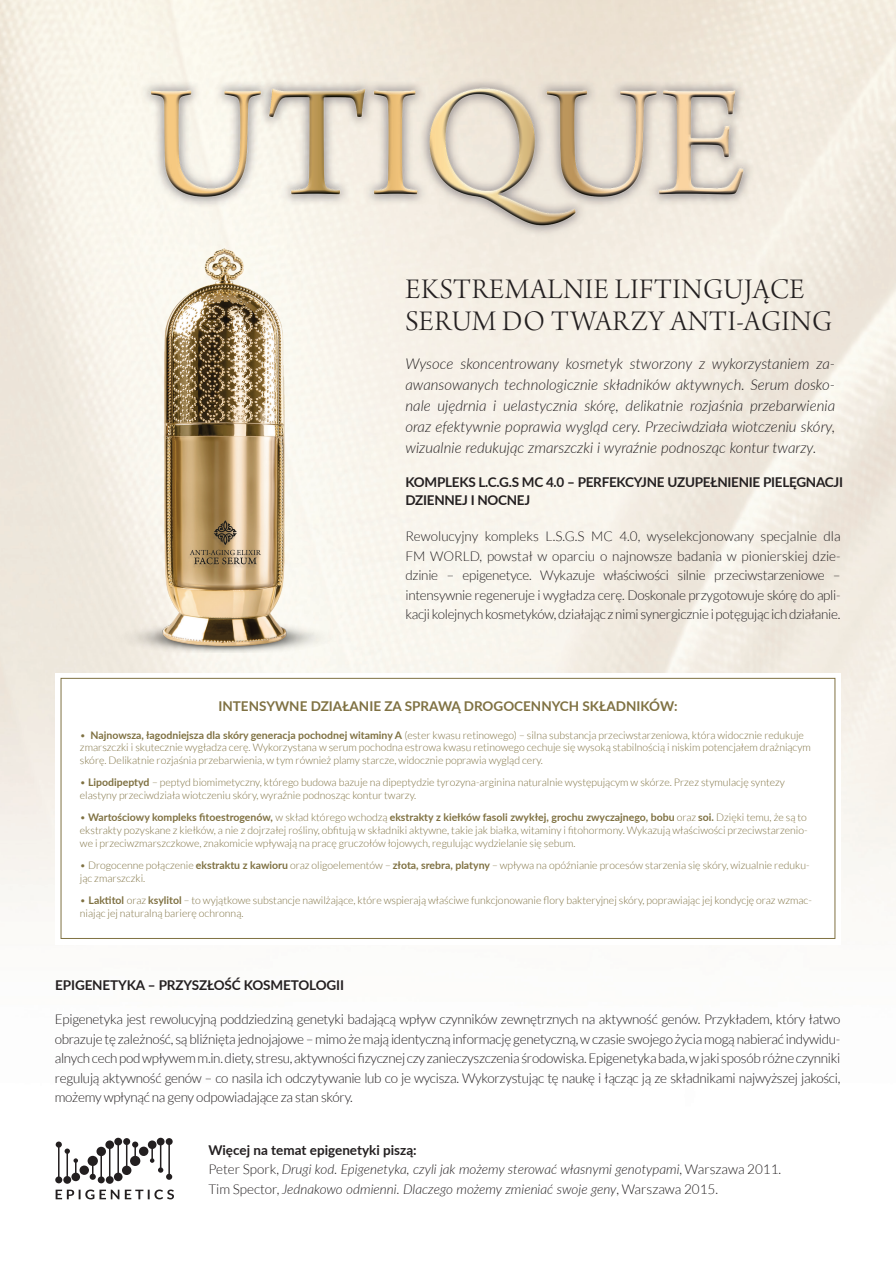
<style>
.page{position:relative;width:896px;height:1266px;background:#fff}
.page>*{position:absolute;margin:0;border:0;box-sizing:border-box;transform-origin:0 0}
.t1{font:30px/31.5px "Arno Pro Light Display";letter-spacing:.02em;color:#231f20}
.t2{font:italic 300 15px/21px "Lato";color:#231f20;text-align:justify}
.t3{font:300 13.5px/19.5px "Lato";letter-spacing:-.02em;color:#231f20;text-align:justify}
.t4{font:italic 300 13.5px/19.5px "Lato";color:#231f20}
.t5{font:700 13.5px/18px "Lato";letter-spacing:-.02em;color:#231f20}
.t6{font:700 13.5px "Lato";color:#7f7142}
.t7{font:300 10.5px/12.6px "Lato";color:#7f7142}
.s1{font-weight:700}
.s2{font-weight:700;font-style:normal}
.s3{font-style:normal}
</style>
<div class="page">
<img style="left:0;top:0;width:895px;height:1200px">
<div style="left:55px;top:673px;width:785px;height:271px;background:#fff"></div>
<div style="left:61px;top:678px;width:774px;height:260px;border:1px solid #7f7142"></div>
<svg style="left:55px;top:1137px;width:118px;height:46px"></svg>
<svg style="left:56px;top:1189px;width:118px;height:10px"></svg>
<img style="left:115px;top:249px;width:222px;height:403px">
<h1 class="t1" style="left:405px;top:275px;width:428px">EKSTREMALNIE LIFTINGUJĄCE<br>SERUM DO TWARZY ANTI-AGING</h1>
<p class="t2" style="left:405px;top:353px;width:431px">Wysoce skoncentrowany kosmetyk stworzony z wykorzystaniem za&shy;awansowanych technologicznie składników aktywnych. Serum dosko&shy;nale ujędrnia i uelastycznia skórę, delikatnie rozjaśnia przebarwienia oraz efektywnie poprawia wygląd cery. Przeciwdziała wiotczeniu skóry, wizualnie redukując zmarszczki i wyraźnie podnosząc kontur twarzy.</p>
<p class="t5" style="left:405px;top:473px;width:439px">KOMPLEKS L.C.G.S MC 4.0 – PERFEKCYJNE UZUPEŁNIENIE PIELĘGNACJI<br>DZIENNEJ I NOCNEJ</p>
<p class="t3" style="left:405px;top:526px;width:436px">Rewolucyjny kompleks L.S.G.S MC 4.0, wyselekcjonowany specjalnie dla FM WORLD, powstał w oparciu o najnowsze badania w pionierskiej dzie&shy;dzinie – epigenetyce. Wykazuje właściwości silnie przeciwstarzeniowe – intensywnie regeneruje i wygładza cerę. Doskonale przygotowuje skórę do apli&shy;kacji kolejnych kosmetyków, działając z nimi synergicznie i potęgując ich działanie.</p>
<p class="t6" style="left:218px;top:696px;width:460px">INTENSYWNE DZIAŁANIE ZA SPRAWĄ DROGOCENNYCH SKŁADNIKÓW:</p>
<p class="t7" style="left:80px;top:728px;width:732px">• <span class="s1">Najnowsza, łagodniejsza dla skóry generacja pochodnej witaminy A</span> (ester kwasu retinowego) – silna substancja przeciwstarzeniowa, która widocznie redukuje zmarszczki i skutecznie wygładza cerę. Wykorzystana w serum pochodna estrowa kwasu retinowego cechuje się wysoką stabilnością i niskim potencjałem drażniącym skórę. Delikatnie rozjaśnia przebarwienia, w tym również plamy starcze, widocznie poprawia wygląd cery.</p>
<p class="t7" style="left:80px;top:776px;width:706px">• <span class="s1">Lipodipeptyd</span> – peptyd biomimetyczny, którego budowa bazuje na dipeptydzie tyrozyna-arginina naturalnie występującym w skórze. Przez stymulację syntezy elastyny przeciwdziała wiotczeniu skóry, wyraźnie podnosząc kontur twarzy.</p>
<p class="t7" style="left:80px;top:811px;width:729px;text-align:justify">• <span class="s1">Wartościowy kompleks fitoestrogenów,</span> w skład którego wchodzą <span class="s1">ekstrakty z kiełków fasoli zwykłej, grochu zwyczajnego, bobu</span> oraz <span class="s1">soi.</span> Dzięki temu, że są to ekstrakty pozyskane z kiełków, a nie z dojrzałej rośliny, obfitują w składniki aktywne, takie jak białka, witaminy i fitohormony. Wykazują właściwości przeciwstarzenio&shy;we i przeciwzmarszczkowe, znakomicie wpływają na pracę gruczołów łojowych, regulując wydzielanie się sebum.</p>
<p class="t7" style="left:80px;top:859px;width:731px">• Drogocenne połączenie <span class="s1">ekstraktu z kawioru</span> oraz oligoelementów – <span class="s1">złota, srebra, platyny</span> – wpływa na opóźnianie procesów starzenia się skóry, wizualnie reduku&shy;jąc zmarszczki.</p>
<p class="t7" style="left:80px;top:894px;width:733px">• <span class="s1">Laktitol</span> oraz <span class="s1">ksylitol</span> – to wyjątkowe substancje nawilżające, które wspierają właściwe funkcjonowanie flory bakteryjnej skóry, poprawiając jej kondycję oraz wzmac&shy;niając jej naturalną barierę ochronną.</p>
<p class="t5" style="left:55px;top:975px;width:290px">EPIGENETYKA – PRZYSZŁOŚĆ KOSMETOLOGII</p>
<p class="t3" style="left:55px;top:1009px;width:787px">Epigenetyka jest rewolucyjną poddziedziną genetyki badającą wpływ czynników zewnętrznych na aktywność genów. Przykładem, który łatwo obrazuje tę zależność, są bliźnięta jednojajowe – mimo że mają identyczną informację genetyczną, w czasie swojego życia mogą nabierać indywidu&shy;alnych cech pod wpływem m.in. diety, stresu, aktywności fizycznej czy zanieczyszczenia środowiska. Epigenetyka bada, w jaki sposób różne czynniki regulują aktywność genów – co nasila ich odczytywanie lub co je wycisza. Wykorzystując tę naukę i łącząc ją ze składnikami najwyższej jakości, możemy wpłynąć na geny odpowiadające za stan skóry.</p>
<p class="t4" style="left:208px;top:1139px;width:574px"><span class="s2">Więcej na temat epigenetyki piszą:<br></span><span class="s3">Peter Spork,</span> Drugi kod. Epigenetyka, czyli jak możemy sterować własnymi genotypami<span class="s3">, Warszawa 2011.<br>Tim Spector,</span> Jednakowo odmienni. Dlaczego możemy zmieniać swoje geny<span class="s3">, Warszawa 2015.</span></p>
</div>
